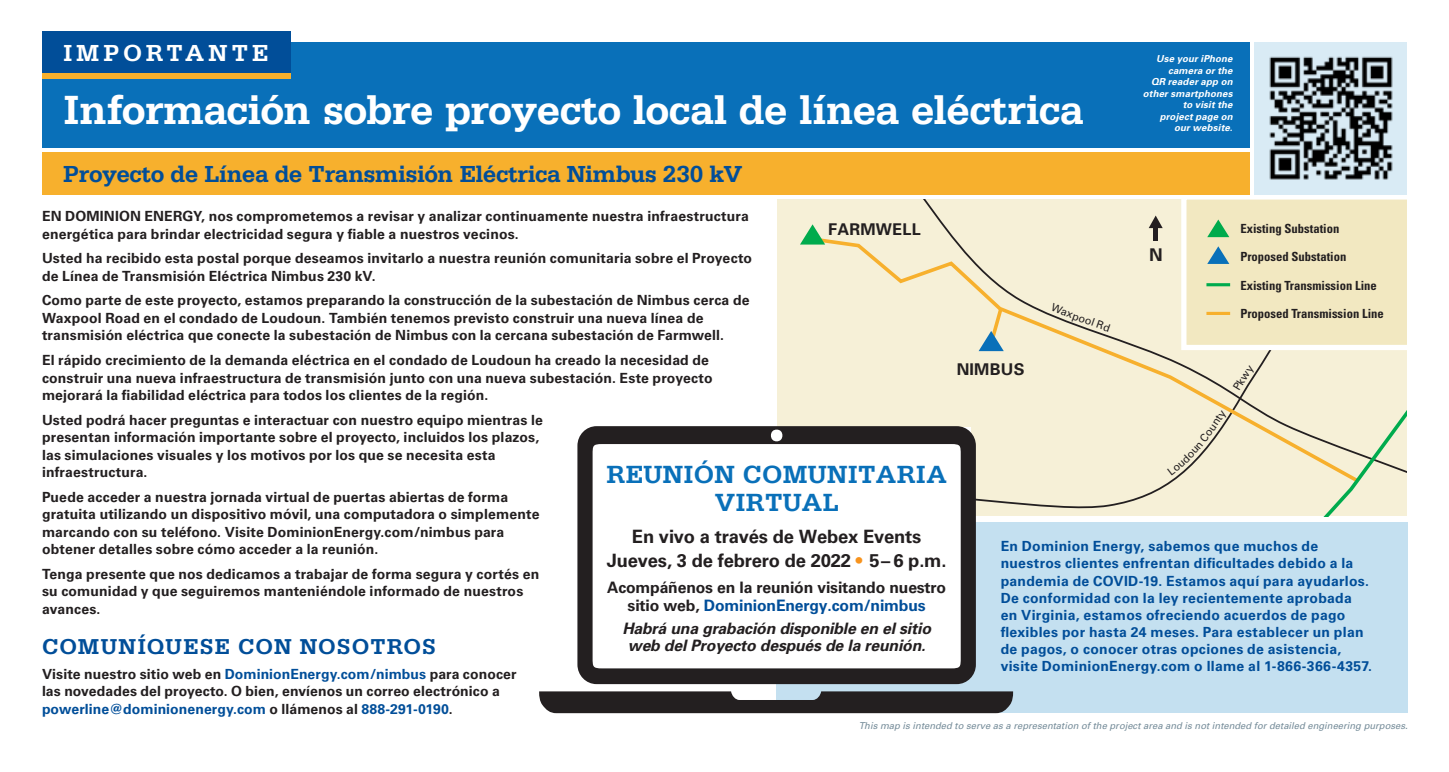
<style>
.page{position:relative;width:1449px;height:772px;background:#fff}
.page>*{position:absolute;margin:0;border:0;box-sizing:border-box;transform-origin:0 0}
.t1{font:700 43.05px "Serifa";letter-spacing:-.02em;color:#fff}
.t2{font:700 26.25px/28px "Serifa";letter-spacing:.01em;color:#0970b9;text-align:center}
.t3{font:700 24.5px "Serifa";letter-spacing:-.02em;color:#014e99}
.t4{font:700 24.5px "Serifa";letter-spacing:.155em;color:#fff}
.t5{font:700 22.75px "Serifa";letter-spacing:.04em;color:#014e99}
.t6{font:700 18.38px "Univers";letter-spacing:-.01em;color:#231f20}
.t7{font:700 17.5px "Univers";color:#231f20}
.t8{font:700 16.28px "Univers";letter-spacing:.015em;color:#231f20}
.t9{font:700 15.75px/17.5px "Univers";letter-spacing:-.01em;color:#231f20;text-align:center}
.t10{font:italic 700 15.75px/17.5px "Univers";letter-spacing:-.01em;color:#231f20;text-align:center}
.t11{font:700 14px/17.5px "Univers";letter-spacing:.01em;color:#231f20}
.t12{font:700 14px/17.2px "Univers";letter-spacing:.02em;color:#014e99}
.t13{font:700 condensed 12.6px "Univers";color:#231f20}
.t14{font:10.85px "Univers";color:#231f20}
.t15{font:italic 700 9.62px/11.5px "Univers";letter-spacing:.015em;color:#fff;text-align:right}
.t16{font:italic 9.45px "Univers";color:#758c99}
.s1{color:#f7931d}
.s2{color:#014e99}
</style>
<div class="page">
<div style="left:777px;top:522px;width:631px;height:190px;background:#c4e0f0"></div>
<div style="left:777px;top:200px;width:516px;height:316px;background:#f6f0d7"></div>
<div style="left:812px;top:236px;width:549px;height:249px;background:#f6f0d7"></div>
<svg style="left:800px;top:224px;width:25px;height:20px"></svg>
<svg style="left:979px;top:305px;width:26px;height:46px"></svg>
<svg style="left:1293px;top:398px;width:114px;height:118px"></svg>
<div style="left:1184px;top:197px;width:226px;height:150px;background:#f2e8c1"></div>
<hr style="left:1206px;top:283px;width:24px;height:3px;background:#00ab4d">
<hr style="left:1206px;top:312px;width:24px;height:3px;background:#f7b02d">
<svg style="left:1207px;top:246px;width:22px;height:18px"></svg>
<svg style="left:1207px;top:219px;width:22px;height:18px"></svg>
<div style="left:1181px;top:194px;width:231px;height:156px;border:5px solid #fff"></div>
<div style="left:42px;top:42px;width:1208px;height:105px;background:#0970b9"></div>
<div style="left:42px;top:32px;width:248px;height:42px;background:#014e99"></div>
<div style="left:42px;top:74px;width:248px;height:5px;background:#f7b02d"></div>
<div style="left:1255px;top:42px;width:152px;height:152px;background:#d9ebf5"></div>
<img style="left:1269px;top:56px;width:124px;height:124px">
<svg style="left:577px;top:426px;width:399px;height:258px;fill:#231f20"></svg>
<div style="left:596px;top:463px;width:361px;height:203px;background:#fff"></div>
<svg style="left:539px;top:691px;width:474px;height:22px"></svg>
<div style="left:42px;top:152px;width:1208px;height:42px;background:#f7b02d"></div>
<div style="left:1153px;top:226px;width:5px;height:15px;background:#241f21"></div>
<svg style="left:1149px;top:215px;width:14px;height:13px"></svg>
<svg style="left:1051px;top:303px;width:22px;height:15px"></svg>
<svg style="left:1096px;top:320px;width:14px;height:12px"></svg>
<div style="left:1167px;top:410px;width:61px;height:65px;background:#f6f0d7"></div>
<svg style="left:1233px;top:365px;width:23px;height:26px"></svg>
<p class="t4" style="left:63px;top:38px;width:207px">IMPORTANTE</p>
<p class="t1" style="left:63px;top:85px;width:1022px">Información sobre proyecto local de línea eléctrica</p>
<p class="t3" style="left:63px;top:159px;width:681px">Proyecto de Línea de Transmisión Eléctrica Nimbus 230 kV</p>
<p class="t15" style="left:1143px;top:53px;width:91px">Use your iPhone camera or the<br>QR reader app on other smartphones to visit the<br>project page on our website.</p>
<p class="t11" style="left:42px;top:208px;width:708px">EN DOMINION ENERGY, nos comprometemos a revisar y analizar continuamente nuestra infraestructura energética para brindar electricidad segura y fiable a nuestros vecinos.</p>
<p class="t11" style="left:42px;top:250px;width:712px">Usted ha recibido esta postal porque deseamos invitarlo a nuestra reunión comunitaria sobre el Proyecto de Línea de Transmisión Eléctrica Nimbus 230 kV.</p>
<p class="t11" style="left:42px;top:292px;width:709px">Como parte de este proyecto, estamos preparando la construcción de la subestación de Nimbus cerca de<br>Waxpool Road en el condado de Loudoun. También tenemos previsto construir una nueva línea de transmisión eléctrica que conecte la subestación de Nimbus con la cercana subestación de Farmwell.</p>
<p class="t11" style="left:42px;top:351px;width:672px">El rápido crecimiento de la demanda eléctrica en el condado de Loudoun ha creado la necesidad de construir una nueva infraestructura de transmisión junto con una nueva subestación. Este proyecto mejorará la fiabilidad eléctrica para todos los clientes de la región.</p>
<p class="t11" style="left:42px;top:411px;width:502px">Usted podrá hacer preguntas e interactuar con nuestro equipo mientras le presentan información importante sobre el proyecto, incluidos los plazos, las simulaciones visuales y los motivos por los que se necesita esta infraestructura.</p>
<p class="t11" style="left:42px;top:488px;width:499px">Puede acceder a nuestra jornada virtual de puertas abiertas de forma gratuita utilizando un dispositivo móvil, una computadora o simplemente marcando con su teléfono. Visite DominionEnergy.com/nimbus para obtener detalles sobre cómo acceder a la reunión.</p>
<p class="t11" style="left:42px;top:565px;width:499px">Tenga presente que nos dedicamos a trabajar de forma segura y cortés en su comunidad y que seguiremos manteniéndole informado de nuestros avances.</p>
<p class="t8" style="left:828px;top:219px;width:94px">FARMWELL</p>
<p class="t2" style="left:607px;top:460px;width:342px">REUNIÓN COMUNITARIA<br>VIRTUAL</p>
<p class="t6" style="left:632px;top:525px;width:291px">En vivo a través de Webex Events</p>
<p class="t6" style="left:607px;top:550px;width:341px">Jueves, 3 de febrero de 2022 <span class="s1">•</span> 5– 6 p.m.</p>
<p class="t9" style="left:607px;top:579px;width:341px">Acompáñenos en la reunión visitando nuestro sitio web, <span class="s2">DominionEnergy.com/nimbus</span></p>
<p class="t10" style="left:622px;top:619px;width:310px">Habrá una grabación disponible en el sitio web del Proyecto después de la reunión.</p>
<p class="t5" style="left:42px;top:633px;width:396px">COMUNÍQUESE CON NOSOTROS</p>
<p class="t11" style="left:42px;top:665px;width:476px">Visite nuestro sitio web en <span class="s2">DominionEnergy.com/nimbus</span> para conocer las novedades del proyecto. O bien, envíenos un correo electrónico a <span class="s2">powerline@dominionenergy.com</span> o llámenos al <span class="s2">888-291-0190</span>.</p>
<p class="t8" style="left:957px;top:359px;width:69px">NIMBUS</p>
<p class="t14" style="left:1075px;top:309px;width:24px;rotate:20deg">pool</p>
<p class="t7" style="left:1149px;top:244px;width:15px">N</p>
<p class="t13" style="left:1240px;top:221px;width:100px">Existing Substation</p>
<p class="t13" style="left:1240px;top:249px;width:107px">Proposed Substation</p>
<p class="t13" style="left:1240px;top:277px;width:138px">Existing Transmission Line</p>
<p class="t13" style="left:1240px;top:306px;width:145px">Proposed Transmission Line</p>
<p class="t12" style="left:1001px;top:538px;width:373px">En Dominion Energy, sabemos que muchos de nuestros clientes enfrentan dificultades debido a la pandemia de COVID-19. Estamos aquí para ayudarlos.<br>De conformidad con la ley recientemente aprobada<br>en Virginia, estamos ofreciendo acuerdos de pago flexibles por hasta 24 meses. Para establecer un plan de pagos, o conocer otras opciones de asistencia, visite DominionEnergy.com o llame al 1-866-366-4357.</p>
<p class="t16" style="left:859px;top:719px;width:551px">This map is intended to serve as a representation of the project area and is not intended for detailed engineering purposes.</p>
</div>
